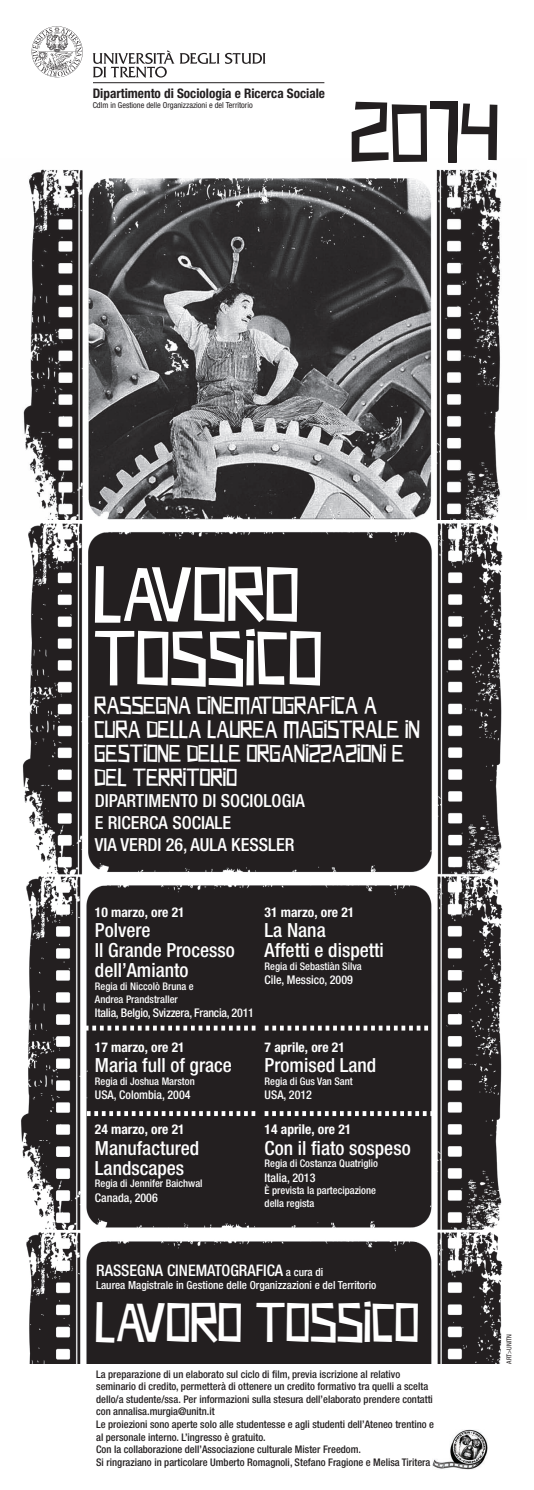
<style>
.page{position:relative;width:534px;height:1490px;background:#fff}
.page>*{position:absolute;margin:0;border:0;box-sizing:border-box;transform-origin:0 0}
.t1{font:66px/63.8px "Vertigo";color:#fff}
.t2{font:47.25px "Vertigo";color:#fff}
.t3{font:21px/24px "Vertigo";color:#fff}
.t4{font:500 condensed 19.5px/20.2px "Helvetica Neue";color:#fff}
.t5{font:500 condensed 18px/21.6px "Helvetica Neue";color:#fff}
.t6{font:500 condensed 15.9px "Helvetica Neue";color:#fff}
.t7{font:700 condensed 13.5px "Helvetica Neue";color:#fff}
.t8{font:700 condensed 13.2px "Helvetica Neue";color:#231f20}
.t9{font:500 condensed 12px "Helvetica Neue";color:#fff}
.t10{font:500 condensed 12px "Helvetica Neue";letter-spacing:-.02em;color:#fff}
.t11{font:500 condensed 11.18px "Helvetica Neue";color:#fff}
.t12{font:500 condensed 10.5px/12.6px "Helvetica Neue";color:#231f20}
.t13{font:500 condensed 10.5px/12.6px "Helvetica Neue";color:#fff}
.t14{font:condensed 8.25px "Helvetica Neue";color:#231f20}
.t15{font:condensed 6.75px "Helvetica Neue";color:#231f20}
.s1{font-size:11.18px}
</style>
<div class="page">
<img style="left:432px;top:1429px;width:54px;height:40px">
<img style="left:23px;top:162px;width:479px;height:358px">
<img style="left:21px;top:523px;width:482px;height:707px">
<svg style="left:93px;top:50px;width:172px;height:28px"></svg>
<svg style="left:32px;top:26px;width:51px;height:51px"></svg>
<hr style="left:93px;top:82px;width:231px;height:1px;background:#231f20">
<svg style="left:85px;top:1026px;width:170px;height:4px"></svg>
<img style="left:26px;top:1232px;width:477px;height:132px">
<svg style="left:264px;top:1111px;width:169px;height:5px"></svg>
<svg style="left:264px;top:1026px;width:163px;height:4px"></svg>
<svg style="left:87px;top:1111px;width:168px;height:5px"></svg>
<svg style="left:351px;top:101px;width:146px;height:61px"></svg>
<p class="t8" style="left:93px;top:86px;width:234px">Dipartimento di Sociologia e Ricerca Sociale</p>
<p class="t14" style="left:93px;top:101px;width:161px">Cdlm in Gestione delle Organizzazioni e del Territorio</p>
<h1 class="t1" style="left:95px;top:560px;width:230px">LAVORO<br>TOSSICO</h1>
<h3 class="t3" style="left:95px;top:692px;width:327px">RASSEGNA CINEMATOGRAFICA A<br>CURA DELLA LAUREA MAGISTRALE IN<br>GESTIONE DELLE ORGANIZZAZIONI E<br>DEL TERRITORIO</h3>
<h3 class="t5" style="left:95px;top:790px;width:211px">DIPARTIMENTO DI SOCIOLOGIA<br>E RICERCA SOCIALE<br>VIA VERDI 26, AULA KESSLER</h3>
<p class="t7" style="left:95px;top:904px;width:91px">10 marzo, ore 21</p>
<h3 class="t4" style="left:95px;top:919px;width:141px">Polvere<br>Il Grande Processo dell’Amianto</h3>
<p class="t13" style="left:95px;top:980px;width:100px">Regia di Niccolò Bruna e<br>Andrea Prandstraller</p>
<p class="t10" style="left:95px;top:1005px;width:160px">Italia, Belgio, Svizzera, Francia, 2011</p>
<p class="t7" style="left:95px;top:1039px;width:91px">17 marzo, ore 21</p>
<h3 class="t4" style="left:95px;top:1055px;width:138px">Maria full of grace</h3>
<p class="t13" style="left:95px;top:1075px;width:101px">Regia di Joshua Marston</p>
<p class="t9" style="left:95px;top:1088px;width:97px">USA, Colombia, 2004</p>
<p class="t7" style="left:95px;top:1121px;width:91px">24 marzo, ore 21</p>
<h3 class="t4" style="left:95px;top:1137px;width:106px">Manufactured<br>Landscapes</h3>
<p class="t13" style="left:95px;top:1177px;width:109px">Regia di Jennifer Baichwal</p>
<p class="t9" style="left:95px;top:1190px;width:64px">Canada, 2006</p>
<p class="t7" style="left:264px;top:904px;width:91px">31 marzo, ore 21</p>
<h3 class="t4" style="left:264px;top:919px;width:121px">La Nana<br>Affetti e dispetti</h3>
<p class="t13" style="left:264px;top:959px;width:98px">Regia di Sebastiàn Silva</p>
<p class="t9" style="left:264px;top:973px;width:90px">Cile, Messico, 2009</p>
<p class="t7" style="left:264px;top:1039px;width:82px">7 aprile, ore 21</p>
<h3 class="t4" style="left:264px;top:1055px;width:113px">Promised Land</h3>
<p class="t13" style="left:264px;top:1075px;width:90px">Regia di Gus Van Sant</p>
<p class="t9" style="left:264px;top:1088px;width:49px">USA, 2012</p>
<p class="t7" style="left:264px;top:1121px;width:88px">14 aprile, ore 21</p>
<h3 class="t4" style="left:264px;top:1137px;width:147px">Con il fiato sospeso</h3>
<p class="t13" style="left:264px;top:1157px;width:115px">Regia di Costanza Quatriglio</p>
<p class="t9" style="left:264px;top:1170px;width:52px">Italia, 2013</p>
<p class="t13" style="left:264px;top:1184px;width:113px">È prevista la partecipazione della regista</p>
<h3 class="t6" style="left:96px;top:1260px;width:228px">RASSEGNA CINEMATOGRAFICA <span class="s1">a cura di</span></h3>
<p class="t11" style="left:96px;top:1278px;width:281px">Laurea Magistrale in Gestione delle Organizzazioni e del Territorio</p>
<h2 class="t2" style="left:96px;top:1286px;width:325px">LAVORO TOSSICO</h2>
<p class="t12" style="left:96px;top:1367px;width:339px">La preparazione di un elaborato sul ciclo di film, previa iscrizione al relativo seminario di credito, permetterà di ottenere un credito formativo tra quelli a scelta dello/a studente/ssa. Per informazioni sulla stesura dell’elaborato prendere contatti con annalisa.murgia@unitn.it<br>Le proiezioni sono aperte solo alle studentesse e agli studenti dell’Ateneo trentino e al personale interno. L’ingresso è gratuito.<br>Con la collaborazione dell’Associazione culturale Mister Freedom.<br>Si ringraziano in particolare Umberto Romagnoli, Stefano Fragione e Melisa Tiritera</p>
<p class="t15" style="left:504px;top:1364px;width:31px;rotate:-90deg">ART&gt;UNITN</p>
</div>
